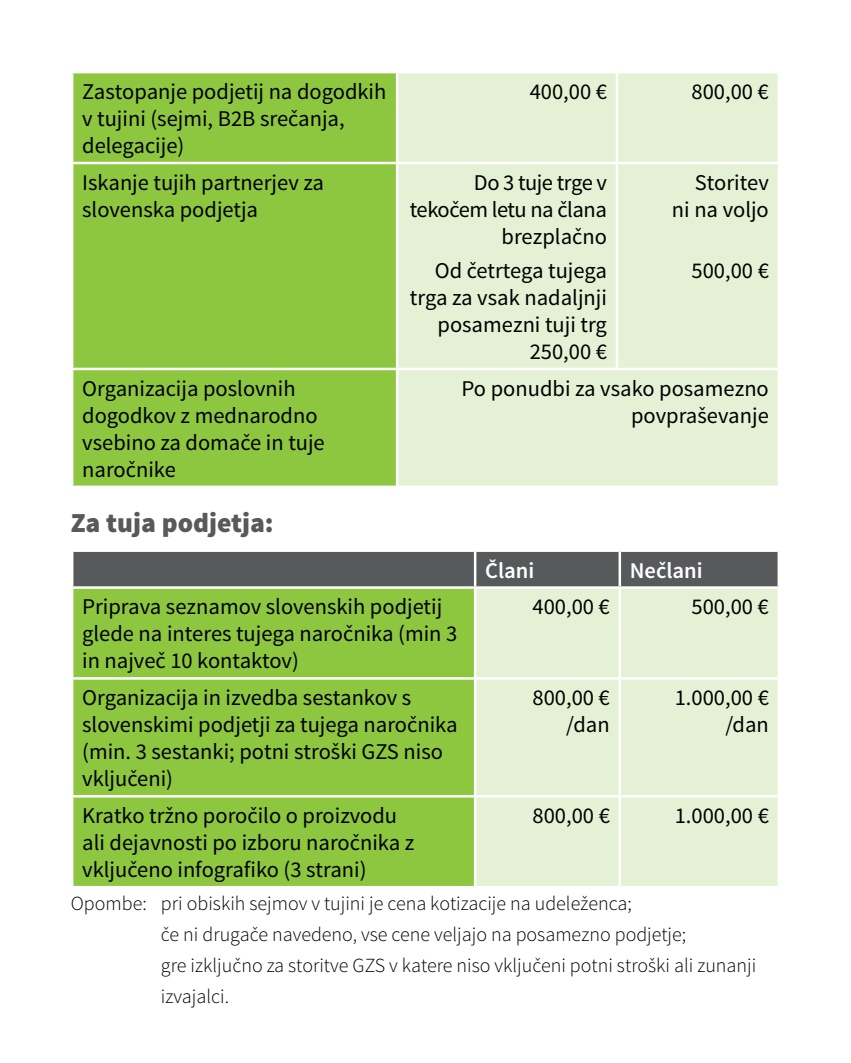
<style>
.page{position:relative;width:851px;height:1063px;background:#fff}
.page>*{position:absolute;margin:0;border:0;box-sizing:border-box;transform-origin:0 0}
.t1{font:900 27.5px "Source Sans Pro";color:#58595b}
.t2{font:22.5px/27px "Source Sans Pro";color:#000}
.t3{font:22.5px/27px "Source Sans Pro";letter-spacing:-.02em;color:#000;text-align:right}
.t4{font:600 22.5px "Source Sans Pro";color:#fff}
.t5{font:300 20px/31px "Source Sans Pro";color:#000}
</style>
<div class="page">
<div style="left:73px;top:73px;width:323px;height:413px;background:#8dc63f"></div>
<div style="left:398px;top:73px;width:379px;height:413px;background:#e5f1d4"></div>
<hr style="left:615px;top:73px;width:3px;height:89px;background:#fff">
<hr style="left:71px;top:162px;width:326px;height:2px;background:#fff">
<hr style="left:397px;top:162px;width:220px;height:2px;background:#fff">
<hr style="left:617px;top:162px;width:163px;height:2px;background:#fff">
<hr style="left:615px;top:164px;width:3px;height:204px;background:#fff">
<hr style="left:71px;top:368px;width:326px;height:2px;background:#fff">
<hr style="left:397px;top:368px;width:220px;height:2px;background:#fff">
<hr style="left:617px;top:368px;width:163px;height:2px;background:#fff">
<div style="left:72px;top:551px;width:403px;height:37px;background:#58595b"></div>
<div style="left:476px;top:552px;width:301px;height:34px;background:#58595b"></div>
<div style="left:73px;top:589px;width:401px;height:297px;background:#8dc63f"></div>
<div style="left:476px;top:589px;width:301px;height:297px;background:#e5f1d4"></div>
<hr style="left:618px;top:552px;width:3px;height:34px;background:#fff">
<hr style="left:71px;top:586px;width:404px;height:3px;background:#fff">
<hr style="left:618px;top:589px;width:3px;height:88px;background:#fff">
<hr style="left:71px;top:677px;width:404px;height:3px;background:#fff">
<hr style="left:475px;top:677px;width:144px;height:3px;background:#fff">
<hr style="left:619px;top:677px;width:161px;height:3px;background:#fff">
<hr style="left:618px;top:680px;width:3px;height:115px;background:#fff">
<hr style="left:71px;top:795px;width:404px;height:3px;background:#fff">
<hr style="left:475px;top:795px;width:144px;height:3px;background:#fff">
<hr style="left:619px;top:795px;width:161px;height:3px;background:#fff">
<hr style="left:618px;top:798px;width:3px;height:88px;background:#fff">
<hr style="left:71px;top:549px;width:404px;height:3px;background:#fff">
<hr style="left:71px;top:552px;width:2px;height:34px;background:#fff">
<hr style="left:474px;top:552px;width:2px;height:34px;background:#fff">
<p class="t2" style="left:82px;top:78px;width:306px">Zastopanje podjetij na dogodkih v tujini (sejmi, B2B srečanja, delegacije)</p>
<p class="t2" style="left:529px;top:78px;width:79px">400,00 €</p>
<p class="t2" style="left:691px;top:78px;width:79px">800,00 €</p>
<p class="t2" style="left:82px;top:169px;width:243px">Iskanje tujih partnerjev za slovenska podjetja</p>
<p class="t3" style="left:409px;top:169px;width:199px">Do 3 tuje trge v tekočem letu na člana brezplačno</p>
<p class="t2" style="left:410px;top:257px;width:199px;text-align:right">Od četrtega tujega trga za vsak nadaljnji posamezni tuji trg<br>250,00 €</p>
<p class="t2" style="left:671px;top:169px;width:98px;text-align:right">Storitev ni na voljo</p>
<p class="t2" style="left:691px;top:257px;width:79px">500,00 €</p>
<p class="t2" style="left:82px;top:375px;width:244px">Organizacija poslovnih dogodkov z mednarodno vsebino za domače in tuje naročnike</p>
<p class="t2" style="left:461px;top:375px;width:309px;text-align:right">Po ponudbi za vsako posamezno povpraševanje</p>
<p class="t1" style="left:71px;top:505px;width:204px">Za tuja podjetja:</p>
<p class="t4" style="left:485px;top:556px;width:51px">Člani</p>
<p class="t4" style="left:629px;top:556px;width:74px">Nečlani</p>
<p class="t2" style="left:82px;top:594px;width:376px">Priprava seznamov slovenskih podjetij glede na interes tujega naročnika (min 3 in največ 10 kontaktov)</p>
<p class="t2" style="left:532px;top:594px;width:79px">400,00 €</p>
<p class="t2" style="left:691px;top:594px;width:79px">500,00 €</p>
<p class="t2" style="left:82px;top:685px;width:377px">Organizacija in izvedba sestankov s slovenskimi podjetji za tujega naročnika (min. 3 sestanki; potni stroški GZS niso vključeni)</p>
<p class="t2" style="left:532px;top:685px;width:79px;text-align:right">800,00 € /dan</p>
<p class="t2" style="left:674px;top:685px;width:96px;text-align:right">1.000,00 € /dan</p>
<p class="t2" style="left:82px;top:803px;width:334px">Kratko tržno poročilo o proizvodu ali dejavnosti po izboru naročnika z vključeno infografiko (3 strani)</p>
<p class="t2" style="left:532px;top:803px;width:79px">800,00 €</p>
<p class="t2" style="left:674px;top:803px;width:96px">1.000,00 €</p>
<p class="t5" style="left:161px;top:887px;width:596px;text-indent:-90px">Opombe: pri obiskih sejmov v tujini je cena kotizacije na udeleženca;<br>če ni drugače navedeno, vse cene veljajo na posamezno podjetje;<br>gre izključno za storitve GZS v katere niso vključeni potni stroški ali zunanji izvajalci.</p>
</div>
